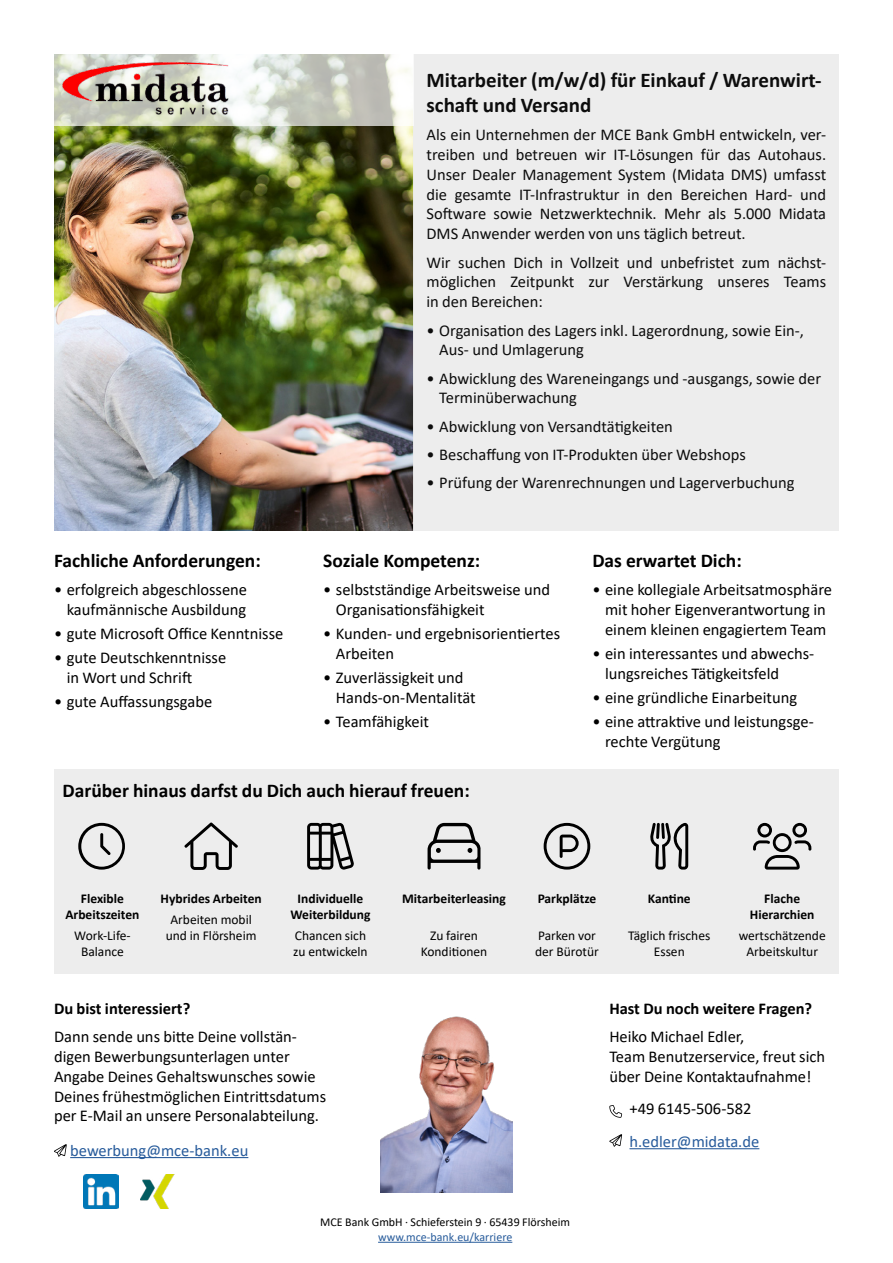
<style>
.page{position:relative;width:893px;height:1263px;background:#fff}
.page>*{position:absolute;margin:0;border:0;box-sizing:border-box;transform-origin:0 0}
.t1{font:700 21px/25.2px "Calibri";color:#000}
.t2{font:700 19.5px "Calibri";color:#000}
.t3{font:16.5px/19.8px "Calibri";color:#000}
.t4{font:700 16.5px "Calibri";color:#000}
.t5{font:16.5px "Calibri";color:#275b9b}
.t6{font:13.5px/16.2px "Calibri";color:#000;text-align:center}
.t7{font:700 13.5px/16.2px "Calibri";color:#000;text-align:center}
.t8{font:12px "Calibri";color:#000}
.t9{font:12px "Calibri";color:#275b9b}
</style>
<div class="page">
<hr style="left:629px;top:1148px;width:130px;height:1px;background:#275b9b">
<img style="left:381px;top:1016px;width:131px;height:177px">
<img style="left:54px;top:125px;width:359px;height:405px">
<div style="left:54px;top:770px;width:785px;height:204px;background:#ededed"></div>
<hr style="left:70px;top:1157px;width:178px;height:1px;background:#275b9b">
<div style="left:414px;top:54px;width:425px;height:476px;background:#ededed"></div>
<svg style="left:78px;top:823px;width:47px;height:47px"></svg>
<svg style="left:428px;top:823px;width:53px;height:46px"></svg>
<svg style="left:184px;top:823px;width:54px;height:47px"></svg>
<svg style="left:307px;top:823px;width:47px;height:46px"></svg>
<svg style="left:650px;top:823px;width:38px;height:46px"></svg>
<svg style="left:753px;top:823px;width:58px;height:46px"></svg>
<svg style="left:544px;top:823px;width:46px;height:46px"></svg>
<img style="left:84px;top:1175px;width:34px;height:34px">
<img style="left:140px;top:1175px;width:34px;height:34px">
<svg style="left:54px;top:1144px;width:13px;height:13px"></svg>
<svg style="left:609px;top:1134px;width:13px;height:13px"></svg>
<svg style="left:609px;top:1105px;width:13px;height:13px"></svg>
<hr style="left:378px;top:1242px;width:134px;height:1px;background:#275b9b">
<svg style="left:54px;top:54px;width:359px;height:71px"></svg>
<img style="left:60px;top:60px;width:171px;height:56px">
<p class="t2" style="left:54px;top:546px;width:208px">Fachliche Anforderungen:</p>
<p class="t3" style="left:54px;top:579px;width:195px;text-align:right">• erfolgreich abgeschlossene kaufmännische Ausbildung</p>
<p class="t3" style="left:54px;top:623px;width:231px">• gute Microsoft Office Kenntnisse</p>
<p class="t3" style="left:67px;top:647px;width:161px;text-indent:-13px">• gute Deutschkenntnisse in Wort und Schrift</p>
<p class="t3" style="left:54px;top:691px;width:160px">• gute Auffassungsgabe</p>
<p class="t1" style="left:426px;top:67px;width:397px">Mitarbeiter (m/w/d) für Einkauf / Warenwirt&shy;schaft und Versand</p>
<p class="t3" style="left:426px;top:124px;width:401px;text-align:justify">Als ein Unternehmen der MCE Bank GmbH entwickeln, ver&shy;treiben und betreuen wir IT-Lösungen für das Autohaus.<br>Unser Dealer Management System (Midata DMS) umfasst die gesamte IT-Infrastruktur in den Bereichen Hard- und Software sowie Netzwerktechnik. Mehr als 5.000 Midata DMS Anwender werden von uns täglich betreut.</p>
<p class="t3" style="left:426px;top:252px;width:401px;text-align:justify">Wir suchen Dich in Vollzeit und unbefristet zum nächst&shy;möglichen Zeitpunkt zur Verstärkung unseres Teams in den Bereichen:</p>
<p class="t3" style="left:439px;top:320px;width:366px;text-indent:-13px">• Organisation des Lagers inkl. Lagerordnung, sowie Ein-,<br>Aus- und Umlagerung</p>
<p class="t3" style="left:439px;top:368px;width:383px;text-indent:-13px">• Abwicklung des Wareneingangs und -ausgangs, sowie der<br>Terminüberwachung</p>
<p class="t3" style="left:426px;top:416px;width:248px">• Abwicklung von Versandtätigkeiten</p>
<p class="t3" style="left:426px;top:444px;width:321px">• Beschaffung von IT-Produkten über Webshops</p>
<p class="t3" style="left:426px;top:472px;width:370px">• Prüfung der Warenrechnungen und Lagerverbuchung</p>
<p class="t2" style="left:323px;top:546px;width:159px">Soziale Kompetenz:</p>
<p class="t3" style="left:336px;top:579px;width:216px;text-indent:-13px">• selbstständige Arbeitsweise und<br>Organisationsfähigkeit</p>
<p class="t3" style="left:336px;top:623px;width:226px;text-indent:-13px">• Kunden- und ergebnisorientiertes<br>Arbeiten</p>
<p class="t3" style="left:336px;top:667px;width:141px;text-indent:-13px">• Zuverlässigkeit und<br>Hands-on-Mentalität</p>
<p class="t3" style="left:323px;top:711px;width:107px">• Teamfähigkeit</p>
<p class="t2" style="left:592px;top:546px;width:151px">Das erwartet Dich:</p>
<p class="t3" style="left:592px;top:579px;width:241px;text-align:center">• eine kollegiale Arbeitsatmosphäre mit hoher Eigenverantwortung in einem kleinen engagiertem Team</p>
<p class="t3" style="left:605px;top:643px;width:211px;text-indent:-13px">• ein interessantes und abwechs&shy;lungsreiches Tätigkeitsfeld</p>
<p class="t3" style="left:592px;top:687px;width:206px">• eine gründliche Einarbeitung</p>
<p class="t3" style="left:605px;top:711px;width:210px;text-indent:-13px">• eine attraktive und leistungsge&shy;rechte Vergütung</p>
<p class="t2" style="left:63px;top:777px;width:409px">Darüber hinaus darfst du Dich auch hierauf freuen:</p>
<p class="t7" style="left:65px;top:890px;width:76px">Flexible<br>Arbeitszeiten</p>
<p class="t6" style="left:74px;top:927px;width:58px">Work-Life-<br>Balance</p>
<p class="t7" style="left:160px;top:890px;width:103px">Hybrides Arbeiten</p>
<p class="t6" style="left:166px;top:911px;width:92px">Arbeiten mobil und in Flörsheim</p>
<p class="t7" style="left:290px;top:890px;width:82px">Individuelle<br>Weiterbildung</p>
<p class="t6" style="left:293px;top:927px;width:76px;text-align:left">Chancen sich zu entwickeln</p>
<p class="t4" style="left:54px;top:997px;width:138px">Du bist interessiert?</p>
<p class="t3" style="left:54px;top:1026px;width:274px">Dann sende uns bitte Deine vollstän&shy;digen Bewerbungsunterlagen unter Angabe Deines Gehaltswunsches sowie Deines frühestmöglichen Eintrittsdatums per E-Mail an unsere Personalabteilung.</p>
<p class="t5" style="left:70px;top:1139px;width:180px">bewerbung@mce-bank.eu</p>
<p class="t7" style="left:402px;top:890px;width:105px">Mitarbeiterleasing</p>
<p class="t6" style="left:421px;top:927px;width:68px">Zu fairen<br>Konditionen</p>
<p class="t7" style="left:538px;top:890px;width:60px">Parkplätze</p>
<p class="t6" style="left:535px;top:927px;width:65px;text-align:left">Parken vor der Bürotür</p>
<p class="t7" style="left:648px;top:890px;width:44px">Kantine</p>
<p class="t6" style="left:628px;top:927px;width:84px">Täglich frisches<br>Essen</p>
<p class="t7" style="left:750px;top:890px;width:66px">Flache<br>Hierarchien</p>
<p class="t6" style="left:739px;top:927px;width:89px">wertschätzende<br>Arbeitskultur</p>
<p class="t4" style="left:609px;top:997px;width:204px">Hast Du noch weitere Fragen?</p>
<p class="t3" style="left:609px;top:1026px;width:217px">Heiko Michael Edler,<br>Team Benutzerservice, freut sich über Deine Kontaktaufnahme!</p>
<p class="t3" style="left:629px;top:1098px;width:124px">+49 6145-506-582</p>
<p class="t5" style="left:629px;top:1130px;width:131px">h.edler@midata.de</p>
<p class="t8" style="left:320px;top:1214px;width:251px">MCE Bank GmbH ∙ Schieferstein 9 ∙ 65439 Flörsheim</p>
<p class="t9" style="left:378px;top:1228px;width:136px">www.mce-bank.eu/karriere</p>
</div>
